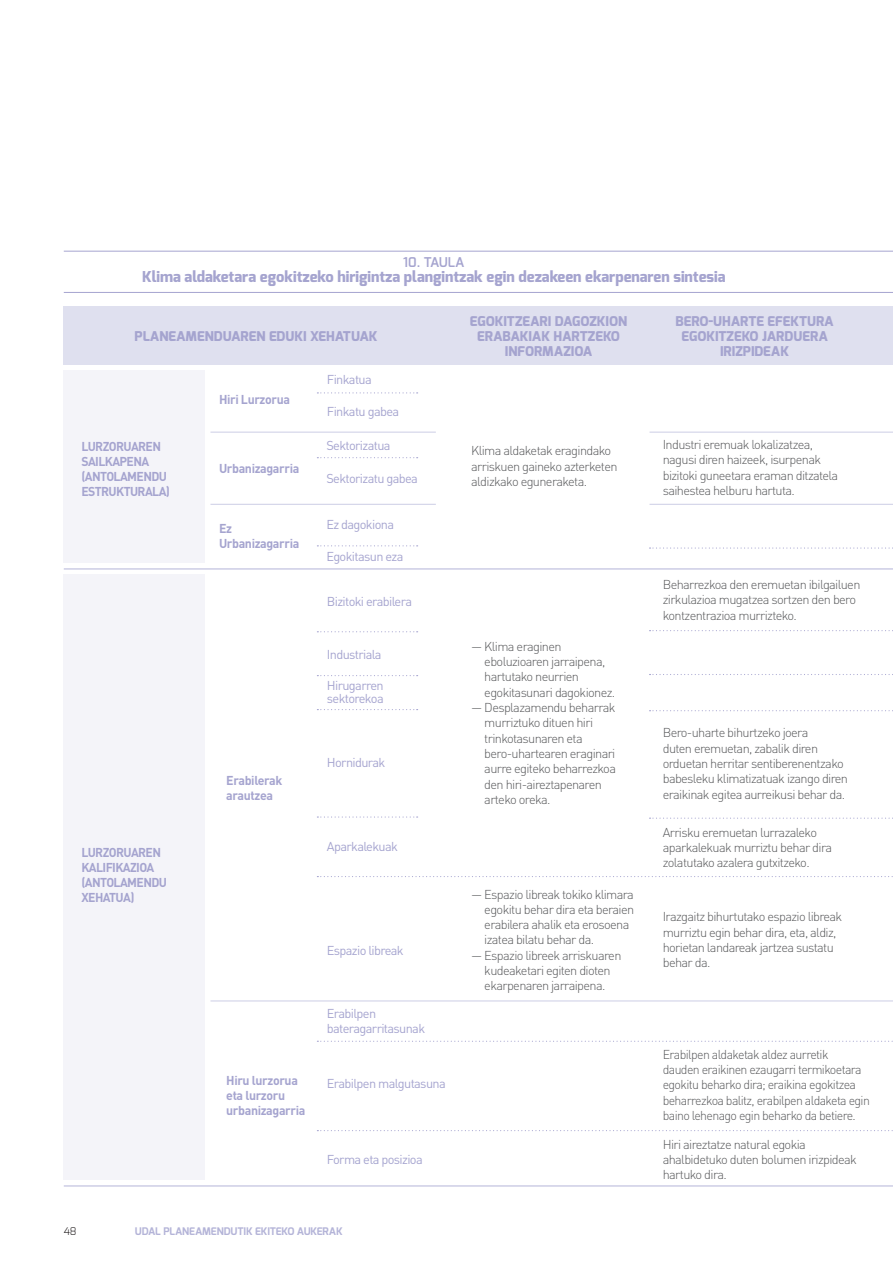
<style>
.page{position:relative;width:893px;height:1263px;background:#fff}
.page>*{position:absolute;margin:0;border:0;box-sizing:border-box;transform-origin:0 0}
.t1{font:800 15px "Exo";color:#a5a4cf}
.t2{font:800 13.5px/15px "Exo";color:#a5a4cf;text-align:center}
.t3{font:600 13.5px "Exo";color:#a5a4cf}
.t4{font:300 12.75px/15.3px "DIN";letter-spacing:-.05em;color:#57585a}
.t5{font:12.75px/13.5px "DIN";letter-spacing:-.05em;color:#a5a4cf}
.t6{font:700 12.75px/15px "DIN";letter-spacing:-.03em;color:#a5a4cf}
.t7{font:700 12.75px/15px "DIN";letter-spacing:-.03em;color:#a5a4cf;scale:.96 1}
.t8{font:700 10.5px "Exo";letter-spacing:-.01em;color:#b4b4d8}
.t9{font:300 10.5px "Exo";color:#231f20}
</style>
<div class="page">
<div style="left:64px;top:575px;width:141px;height:605px;background:#f4f4f9"></div>
<div style="left:64px;top:370px;width:141px;height:193px;background:#f4f4f9"></div>
<hr style="left:64px;top:251px;width:829px;height:1px;background:#a5a4cf">
<hr style="left:64px;top:292px;width:829px;height:1px;background:#a5a4cf">
<div style="left:64px;top:307px;width:829px;height:58px;background:#dfe0ef"></div>
<svg style="left:317px;top:457px;width:101px;height:1px"></svg>
<svg style="left:317px;top:631px;width:101px;height:1px"></svg>
<svg style="left:317px;top:675px;width:101px;height:1px"></svg>
<svg style="left:317px;top:709px;width:101px;height:1px"></svg>
<svg style="left:317px;top:816px;width:101px;height:2px"></svg>
<svg style="left:317px;top:392px;width:101px;height:1px"></svg>
<svg style="left:317px;top:545px;width:101px;height:1px"></svg>
<hr style="left:210px;top:432px;width:226px;height:1px;background:#cccde5">
<hr style="left:210px;top:504px;width:226px;height:1px;background:#cccde5">
<hr style="left:649px;top:432px;width:244px;height:1px;background:#cccde5">
<hr style="left:649px;top:504px;width:244px;height:1px;background:#cccde5">
<svg style="left:649px;top:547px;width:244px;height:2px"></svg>
<svg style="left:649px;top:630px;width:244px;height:1px"></svg>
<svg style="left:649px;top:674px;width:244px;height:1px"></svg>
<svg style="left:649px;top:710px;width:244px;height:1px"></svg>
<svg style="left:649px;top:818px;width:244px;height:1px"></svg>
<svg style="left:317px;top:876px;width:576px;height:1px"></svg>
<svg style="left:317px;top:1041px;width:576px;height:1px"></svg>
<svg style="left:317px;top:1130px;width:576px;height:1px"></svg>
<hr style="left:210px;top:1000px;width:683px;height:1px;background:#cccde5">
<hr style="left:64px;top:568px;width:829px;height:2px;background:#c4c4e0">
<hr style="left:64px;top:1185px;width:829px;height:1px;background:#c4c4e0">
<p class="t3" style="left:403px;top:254px;width:30px">10. TAULA</p>
<p class="t1" style="left:142px;top:267px;width:585px">KLIMA ALDAKETARA EGOKITZEKO HIRIGINTZA PLANGINTZAK EGIN DEZAKEEN EKARPENAREN SINTESIA</p>
<p class="t2" style="left:135px;top:329px;width:152px">PLANEAMENDUAREN EDUK</p>
<p class="t2" style="left:303px;top:329px;width:75px">I XEHATUAK</p>
<p class="t7" style="left:81px;top:438px;width:75px">Lurzoruaren sailkapena<br>(antolamen</p>
<p class="t7" style="left:151px;top:468px;width:16px">du</p>
<p class="t7" style="left:81px;top:483px;width:37px">estruktu</p>
<p class="t7" style="left:138px;top:483px;width:35px">rala)</p>
<p class="t7" style="left:81px;top:845px;width:75px">Lurzoruaren kalifika</p>
<p class="t7" style="left:130px;top:860px;width:14px">zioa</p>
<p class="t7" style="left:81px;top:875px;width:20px">(Antolamen</p>
<p class="t7" style="left:151px;top:875px;width:16px">du</p>
<p class="t7" style="left:81px;top:890px;width:16px">xehatua</p>
<p class="t7" style="left:130px;top:890px;width:6px">)</p>
<p class="t6" style="left:219px;top:392px;width:73px">Hiri Lurzorua</p>
<p class="t6" style="left:219px;top:461px;width:82px">Urbanizagarria</p>
<p class="t6" style="left:219px;top:520px;width:82px">Ez<br>Urbanizagarria</p>
<p class="t6" style="left:226px;top:773px;width:58px">Erabilerak arautzea</p>
<p class="t5" style="left:327px;top:372px;width:46px">Finkatua</p>
<p class="t5" style="left:327px;top:404px;width:74px">Finkatu gabea</p>
<p class="t5" style="left:326px;top:439px;width:66px">Sektorizatua</p>
<p class="t5" style="left:326px;top:471px;width:93px">Sektorizatu gabea</p>
<p class="t5" style="left:326px;top:517px;width:69px">Ez dagokiona</p>
<p class="t5" style="left:326px;top:549px;width:79px">Egokitasun eza</p>
<p class="t5" style="left:327px;top:594px;width:87px">Bizitoki erabilera</p>
<p class="t5" style="left:327px;top:647px;width:56px">Industriala</p>
<p class="t5" style="left:327px;top:678px;width:58px">Hirugarren sektorekoa</p>
<p class="t5" style="left:327px;top:756px;width:60px">Hornidurak</p>
<p class="t5" style="left:327px;top:839px;width:73px">Aparkalekuak</p>
<p class="t6" style="left:226px;top:1073px;width:81px">Hiru lurzorua eta lurzoru urbanizagarria</p>
<p class="t5" style="left:327px;top:943px;width:78px">Espazio libreak</p>
<p class="t5" style="left:327px;top:1006px;width:100px;line-height:15.3px">Erabilpen bateragarritasunak</p>
<p class="t5" style="left:327px;top:1077px;width:120px">Erabilpen malgutasuna</p>
<p class="t5" style="left:327px;top:1152px;width:97px">Forma eta posizioa</p>
<p class="t9" style="left:64px;top:1225px;width:14px">48</p>
<p class="t8" style="left:135px;top:1224px;width:209px">UDAL PLANEAMENDUTIK EKITEKO AUKERAK</p>
<p class="t2" style="left:470px;top:314px;width:159px">EGOKITZEARI DAGOZKION</p>
<p class="t2" style="left:477px;top:329px;width:135px">ERABAKIAK HARTZEKO</p>
<p class="t2" style="left:505px;top:344px;width:89px">INFORMAZIOA</p>
<p class="t4" style="left:471px;top:443px;width:148px">Klima aldaketak eragindako arriskuen gaineko azterketen aldizkako eguneraketa.</p>
<p class="t4" style="left:484px;top:638px;width:132px;text-indent:-13px">— Klima eraginen eboluzioaren jarraipena, hartutako neurrien egokitasunari dagokionez.</p>
<p class="t4" style="left:484px;top:700px;width:133px;text-indent:-13px">— Desplazamendu beharrak murriztuko dituen hiri trinkotasunaren eta bero-uhartearen eraginari aurre egiteko beharrezkoa den hiri-aireztapenaren arteko oreka.</p>
<p class="t4" style="left:484px;top:886px;width:151px;text-indent:-13px">— Espazio libreak tokiko klimara egokitu behar dira eta beraien erabilera ahalik eta erosoena izatea bilatu behar da.</p>
<p class="t4" style="left:471px;top:947px;width:152px;text-align:center">— Espazio libreek arriskuaren kudeaketari egiten dioten ekarpenaren jarraipena.</p>
<p class="t2" style="left:675px;top:314px;width:160px">BERO-UHARTE EFEKTURA<br>EGOKITZEKO JARDUERA<br>IRIZPIDEAK</p>
<p class="t4" style="left:663px;top:437px;width:177px">Industri eremuak lokalizatzea, nagusi diren haizeek, isurpenak bizitoki guneetara eraman ditzatela saihestea helburu hartuta.</p>
<p class="t4" style="left:663px;top:577px;width:199px">Beharrezkoa den eremuetan ibilgailuen zirkulazioa mugatzea sortzen den bero kontzentrazioa murrizteko.</p>
<p class="t4" style="left:663px;top:725px;width:187px">Bero-uharte bihurtzeko joera<br>duten eremuetan, zabalik diren orduetan herritar sentiberenentzako babesleku klimatizatuak izango diren eraikinak egitea aurreikusi behar da.</p>
<p class="t4" style="left:663px;top:824px;width:171px">Arrisku eremuetan lurrazaleko aparkalekuak murriztu behar dira zolatutako azalera gutxitzeko.</p>
<p class="t4" style="left:663px;top:909px;width:181px">Irazgaitz bihurtutako espazio libreak murriztu egin behar dira, eta, aldiz, horietan landareak jartzea sustatu behar da.</p>
<p class="t4" style="left:663px;top:1046px;width:209px">Erabilpen aldaketak aldez aurretik<br>dauden eraikinen ezaugarri termikoetara egokitu beharko dira; eraikina egokitzea beharrezkoa balitz, erabilpen aldaketa egin baino lehenago egin beharko da betiere.</p>
<p class="t4" style="left:663px;top:1136px;width:196px">Hiri aireztatze natural egokia ahalbidetuko duten bolumen irizpideak hartuko dira.</p>
</div>
